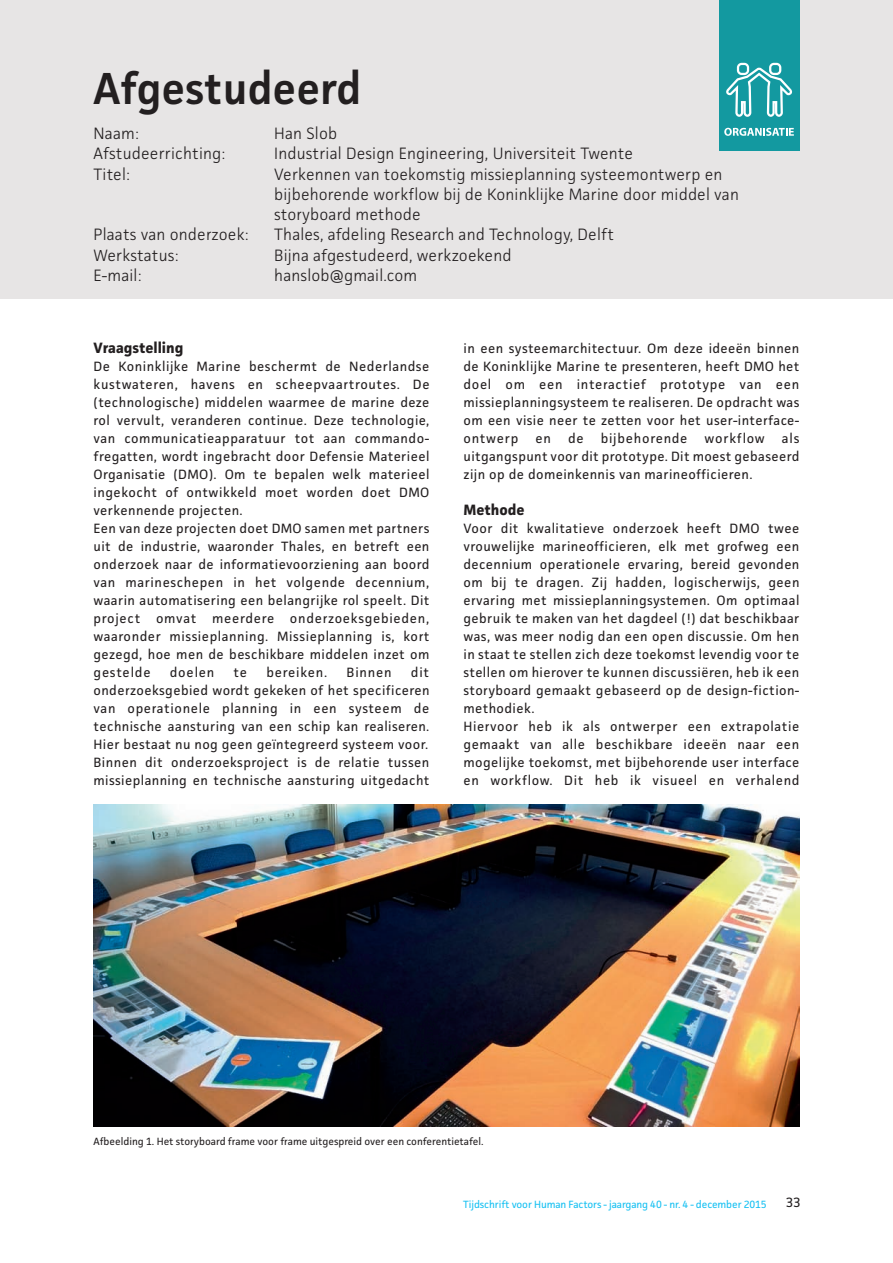
<style>
.page{position:relative;width:893px;height:1263px;background:#fff}
.page>*{position:absolute;margin:0;border:0;box-sizing:border-box;transform-origin:0 0}
.kop_dossier_TvE{font:600 45px "Facit";color:#231f20}
.auteur_kop_zwart_TvE{font:300 16.5px/20.2px "Facit";letter-spacing:.01em;color:#231f20}
.kop1_TvE{font:700 15px "Facit";color:#231f20}
.basistekst_TvE{font:13.5px/18px "Facit";letter-spacing:.03em;color:#231f20;text-align:justify}
.basistekst_TvE-2{font:13.5px "Facit";letter-spacing:.055em;color:#231f20}
.basistekst_TvE-3{font:13.5px "Facit";letter-spacing:.06em;color:#231f20}
.bijschrift_TvE{font:10.5px "Facit";color:#231f20}
.t1{font:10.5px "Facit";letter-spacing:-.01em;color:#15c0f2}
</style>
<div class="page">
<div style="left:0;top:0;width:893px;height:299px;background:#e7e5e5"></div>
<div style="left:719px;top:0;width:80px;height:151px;background:#1399a0"></div>
<svg style="left:724px;top:128px;width:70px;height:8px"></svg>
<svg style="left:726px;top:63px;width:66px;height:54px"></svg>
<img style="left:94px;top:804px;width:705px;height:323px">
<p class="kop_dossier_TvE" style="left:94px;top:60px;width:269px">Afgestudeerd</p>
<p class="auteur_kop_zwart_TvE" style="left:94px;top:123px;width:47px">Naam:</p>
<p class="auteur_kop_zwart_TvE" style="left:274px;top:123px;width:64px">Han Slob</p>
<p class="auteur_kop_zwart_TvE" style="left:94px;top:143px;width:133px">Afstudeerrichting:</p>
<p class="auteur_kop_zwart_TvE" style="left:274px;top:143px;width:360px">Industrial Design Engineering, Universiteit Twente</p>
<p class="auteur_kop_zwart_TvE" style="left:94px;top:163px;width:38px">Titel:</p>
<p class="auteur_kop_zwart_TvE" style="left:274px;top:163px;width:466px">Verkennen van toekomstig missieplanning systeemontwerp en bijbehorende workflow bij de Koninklijke Marine door middel van storyboard methode</p>
<p class="auteur_kop_zwart_TvE" style="left:94px;top:224px;width:157px">Plaats van onderzoek:</p>
<p class="auteur_kop_zwart_TvE" style="left:274px;top:224px;width:341px">Thales, afdeling Research and Technology, Delft</p>
<p class="auteur_kop_zwart_TvE" style="left:94px;top:244px;width:87px">Werkstatus:</p>
<p class="auteur_kop_zwart_TvE" style="left:274px;top:244px;width:239px">Bijna afgestudeerd, werkzoekend</p>
<p class="auteur_kop_zwart_TvE" style="left:94px;top:265px;width:49px">E-mail:</p>
<p class="auteur_kop_zwart_TvE" style="left:274px;top:265px;width:144px">hanslob@gmail.com</p>
<p class="kop1_TvE" style="left:94px;top:338px;width:91px">Vraagstelling</p>
<p class="basistekst_TvE" style="left:94px;top:357px;width:338px">De Koninklijke Marine beschermt de Nederlandse kustwateren, havens en scheepvaartroutes. De (technologische) middelen waarmee de marine deze rol vervult, veranderen continue. Deze technologie, van communicatieapparatuur tot aan commando&shy;fregatten, wordt ingebracht door Defensie Materieel Organisatie (DMO). Om te bepalen welk materieel ingekocht of ontwikkeld moet worden doet DMO verkennende projecten.</p>
<p class="basistekst_TvE" style="left:94px;top:519px;width:337px">Een van deze projecten doet DMO samen met partners uit de industrie, waaronder Thales, en betreft een onderzoek naar de informatievoorziening aan boord van marineschepen in het volgende decennium, waarin automatisering een belangrijke rol speelt. Dit project omvat meerdere onderzoeksgebieden, waaronder missieplanning. Missieplanning is, kort gezegd, hoe men de beschikbare middelen inzet om gestelde</p>
<p class="basistekst_TvE" style="left:94px;top:663px;width:337px;text-indent:317px">dit onderzoeksgebied wordt gekeken of het specificeren van operationele planning in een systeem de technische aansturing van een schip kan realiseren.<br>Hier bestaat nu nog geen geïntegreerd systeem voor.</p>
<p class="basistekst_TvE" style="left:94px;top:753px;width:337px">Binnen dit onderzoeksproject is de relatie tussen missieplanning en technische aansturing uitgedacht</p>
<p class="basistekst_TvE" style="left:170px;top:663px;width:46px">doelen</p>
<p class="basistekst_TvE" style="left:234px;top:663px;width:15px">te</p>
<p class="basistekst_TvE-3" style="left:266px;top:664px;width:63px">bereiken.</p>
<p class="basistekst_TvE" style="left:347px;top:663px;width:47px">Binnen</p>
<p class="basistekst_TvE" style="left:463px;top:339px;width:337px">in een systeemarchitectuur. Om deze ideeën binnen de Koninklijke Marine te presenteren, heeft DMO het doel om een interactief prototype van een missieplanningsysteem te realiseren. De opdracht was om een visie neer te zetten voor het user-interface&shy;ontwerp</p>
<p class="basistekst_TvE" style="left:463px;top:429px;width:337px;text-indent:318px">als uitgangspunt voor dit prototype. Dit moest gebaseerd zijn op de domeinkennis van marineofficieren.</p>
<p class="kop1_TvE" style="left:463px;top:500px;width:63px">Methode</p>
<p class="basistekst_TvE" style="left:463px;top:519px;width:337px">Voor dit kwalitatieve onderzoek heeft DMO twee vrouwelijke marineofficieren, elk met grofweg een decennium operationele ervaring, bereid gevonden om bij te dragen. Zij hadden, logischerwijs, geen ervaring met missieplanningsystemen. Om optimaal gebruik te maken van het dagdeel (!) dat beschikbaar was, was meer nodig dan een open discussie. Om hen in staat te stellen zich deze toekomst levendig voor te stellen om hierover te kunnen discussiëren, heb ik een storyboard gemaakt gebaseerd op de design-fiction&shy;methodiek.</p>
<p class="basistekst_TvE" style="left:463px;top:717px;width:337px">Hiervoor heb ik als ontwerper een extrapolatie gemaakt van alle beschikbare ideeën naar een mogelijke toekomst, met bijbehorende user interface en workflow. Dit heb ik visueel en verhalend</p>
<p class="basistekst_TvE" style="left:535px;top:429px;width:17px">en</p>
<p class="basistekst_TvE" style="left:568px;top:429px;width:17px">de</p>
<p class="basistekst_TvE-2" style="left:601px;top:430px;width:88px">bijbehorende</p>
<p class="basistekst_TvE-2" style="left:705px;top:430px;width:62px">workflow</p>
<p class="bijschrift_TvE" style="left:94px;top:1135px;width:392px">Afbeelding 1. Het storyboard frame voor frame uitgespreid over een conferentietafel.</p>
<p class="t1" style="left:463px;top:1197px;width:305px">Tijdschrift voor Human Factors - jaargang 40 - nr. 4 - december 2015</p>
<p class="basistekst_TvE" style="left:786px;top:1193px;width:16px">33</p>
</div>
